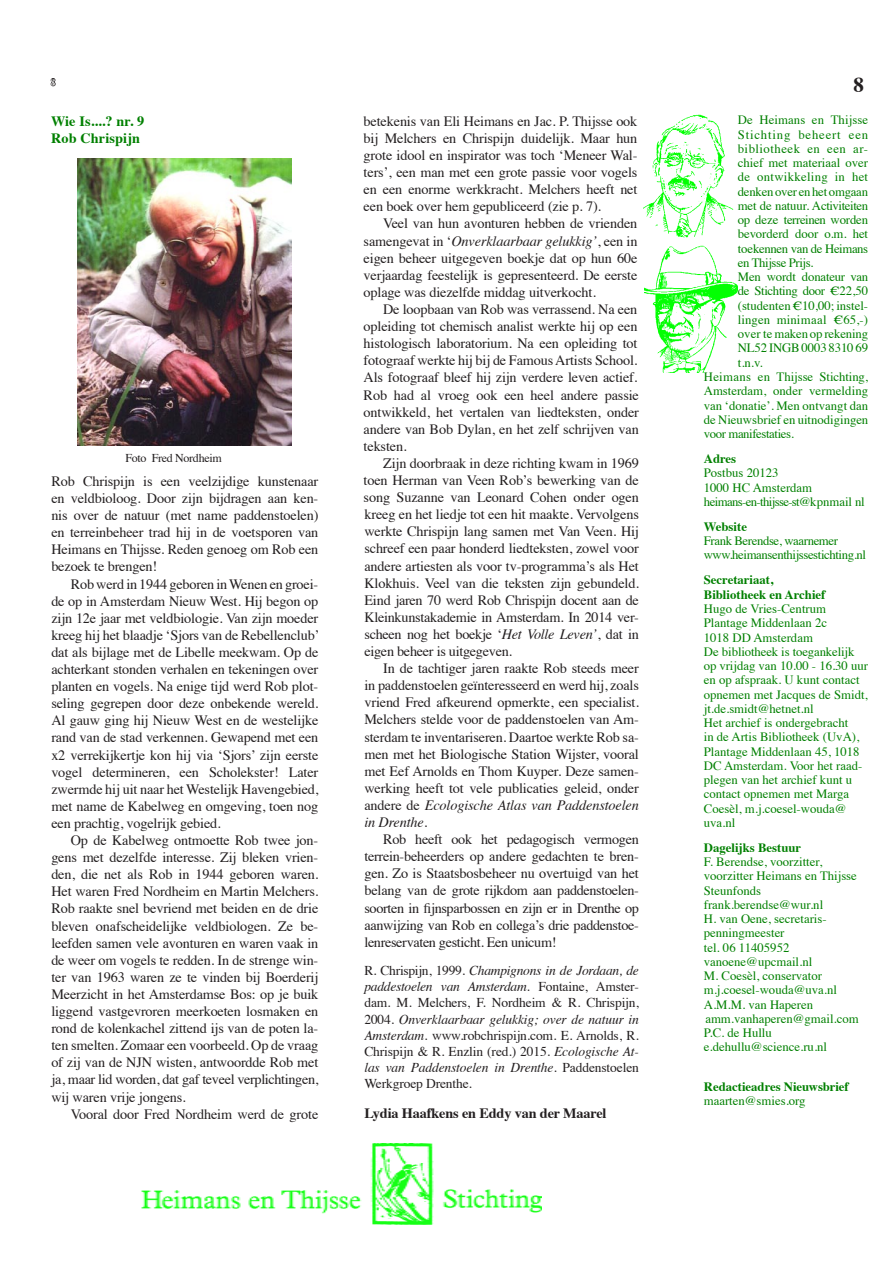
<style>
.page{position:relative;width:893px;height:1263px;background:#fff}
.page>*{position:absolute;margin:0;border:0;box-sizing:border-box;transform-origin:0 0}
.t1{font:700 21px "Times";color:#231f20}
.t2{font:14.25px/17.1px "Times";letter-spacing:-.01em;color:#231f20;text-align:justify}
.t3{font:700 14.25px "Times";letter-spacing:-.01em;color:#231f20}
.t4{font:700 14.25px/17.1px "Times";letter-spacing:.01em;color:#008000}
.t5{font:13.5px/16.2px "Times";letter-spacing:-.01em;color:#231f20;text-align:justify}
.t6{font:12.75px/14.2px "Times";color:#008000}
.t7{font:12.75px/14.2px "Times";letter-spacing:-.03em;color:#008000}
.t8{font:700 12.75px/14.2px "Times";color:#008000}
.t9{font:12.75px "Times";letter-spacing:-.02em;color:#008000}
.t10{font:12.75px "Times";letter-spacing:-.025em;color:#008000}
.t11{font:12.75px "Times";letter-spacing:.065em;color:#008000}
.t12{font:12.75px "Times";letter-spacing:.04em;color:#008000}
.t13{font:12.75px "Times";letter-spacing:.025em;color:#008000}
.t14{font:12px "Times";letter-spacing:-.025em;color:#231f20}
.t15{font:10.5px "Times";color:#fff}
.s1{font-style:italic}
</style>
<div class="page">
<svg style="left:50px;top:78px;width:6px;height:9px"></svg>
<img style="left:643px;top:115px;width:91px;height:123px">
<img style="left:644px;top:246px;width:94px;height:126px">
<img style="left:141px;top:1143px;width:400px;height:82px">
<img style="left:78px;top:158px;width:214px;height:287px">
<p class="t15" style="left:51px;top:72px;width:7px">8</p>
<p class="t4" style="left:51px;top:111px;width:95px">Wie Is....? nr. 9<br>Rob Chrispijn</p>
<p class="t14" style="left:126px;top:447px;width:98px">Foto Fred Nordheim</p>
<p class="t2" style="left:51px;top:471px;width:269px">Rob Chrispijn is een veelzijdige kunstenaar en veldbioloog. Door zijn bijdragen aan ken&shy;nis over de natuur (met name paddenstoelen) en terreinbeheer trad hij in de voetsporen van Heimans en Thijsse. Reden genoeg om Rob een bezoek te brengen!</p>
<p class="t2" style="left:51px;top:574px;width:270px;text-indent:19px">Rob werd in 1944 geboren in Wenen en groei&shy;de op in Amsterdam Nieuw West. Hij begon op zijn 12e jaar met veldbiologie. Van zijn moeder kreeg hij het blaadje ‘Sjors van de Rebellenclub’ dat als bijlage met de Libelle meekwam. Op de achterkant stonden verhalen en tekeningen over planten en vogels. Na enige tijd werd Rob plot&shy;seling gegrepen door deze onbekende wereld.<br>Al gauw ging hij Nieuw West en de westelijke rand van de stad verkennen. Gewapend met een x2 verrekijkertje kon hij via ‘Sjors’ zijn eerste vogel determineren, een Scholekster! Later zwermde hij uit naar het Westelijk Havengebied, met name de Kabelweg en omgeving, toen nog een prachtig, vogelrijk gebied.</p>
<p class="t2" style="left:51px;top:830px;width:269px;text-indent:19px">Op de Kabelweg ontmoette Rob twee jon&shy;gens met dezelfde interesse. Zij bleken vrien&shy;den, die net als Rob in 1944 geboren waren.<br>Het waren Fred Nordheim en Martin Melchers.<br>Rob raakte snel bevriend met beiden en de drie bleven onafscheidelijke veldbiologen. Ze be&shy;leefden samen vele avonturen en waren vaak in de weer om vogels te redden. In de strenge win&shy;ter van 1963 waren ze te vinden bij Boerderij Meerzicht in het Amsterdamse Bos: op je buik liggend vastgevroren meerkoeten losmaken en rond de kolenkachel zittend ijs van de poten la&shy;ten smelten. Zomaar een voorbeeld. Op de vraag of zij van de NJN wisten, antwoordde Rob met ja, maar lid worden, dat gaf teveel verplichtingen, wij waren vrije jongens.</p>
<p class="t2" style="left:71px;top:1104px;width:249px">Vooral door Fred Nordheim werd de grote</p>
<p class="t2" style="left:364px;top:111px;width:275px">betekenis van Eli Heimans en Jac. P. Thijsse ook bij Melchers en Chrispijn duidelijk. Maar hun grote idool en inspirator was toch ‘Meneer Wal&shy;ters’, een man met een grote passie voor vogels en een enorme werkkracht. Melchers heeft net een boek over hem gepubliceerd (zie p. 7).</p>
<p class="t2" style="left:364px;top:214px;width:275px;text-indent:19px">Veel van hun avonturen hebben de vrienden samengevat in ‘<span class="s1">Onverklaarbaar gelukkig’</span>, een in eigen beheer uitgegeven boekje dat op hun 60e verjaardag feestelijk is gepresenteerd. De eerste oplage was diezelfde middag uitverkocht.</p>
<p class="t2" style="left:364px;top:299px;width:277px;text-indent:19px">De loopbaan van Rob was verrassend. Na een opleiding tot chemisch analist werkte hij op een histologisch laboratorium. Na een opleiding tot fotograaf werkte hij bij de Famous Artists School.<br>Als fotograaf bleef hij zijn verdere leven actief.<br>Rob had al vroeg ook een heel andere passie ontwikkeld, het vertalen van liedteksten, onder andere van Bob Dylan, en het zelf schrijven van teksten.</p>
<p class="t2" style="left:364px;top:453px;width:277px;text-indent:19px">Zijn doorbraak in deze richting kwam in 1969 toen Herman van Veen Rob’s bewerking van de song Suzanne van Leonard Cohen onder ogen kreeg en het liedje tot een hit maakte. Vervolgens werkte Chrispijn lang samen met Van Veen. Hij schreef een paar honderd liedteksten, zowel voor andere artiesten als voor tv-programma’s als Het Klokhuis. Veel van die teksten zijn gebundeld.<br>Eind jaren 70 werd Rob Chrispijn docent aan de Kleinkunstakademie in Amsterdam. In 2014 ver&shy;scheen nog het boekje ‘<span class="s1">Het Volle Leven’</span>, dat in eigen beheer is uitgegeven.</p>
<p class="t2" style="left:364px;top:659px;width:276px;text-indent:19px">In de tachtiger jaren raakte Rob steeds meer in paddenstoelen geïnteresseerd en werd hij, zoals vriend Fred afkeurend opmerkte, een specialist.<br>Melchers stelde voor de paddenstoelen van Am&shy;sterdam te inventariseren. Daartoe werkte Rob sa&shy;men met het Biologische Station Wijster, vooral met Eef Arnolds en Thom Kuyper. Deze samen&shy;werking heeft tot vele publicaties geleid, onder andere de <span class="s1">Ecologische Atlas van Paddenstoelen in Drenthe</span>.</p>
<p class="t2" style="left:364px;top:830px;width:276px;text-indent:19px">Rob heeft ook het pedagogisch vermogen terrein-beheerders op andere gedachten te bren&shy;gen. Zo is Staatsbosbeheer nu overtuigd van het belang van de grote rijkdom aan paddenstoelen&shy;soorten in fijnsparbossen en zijn er in Drenthe op aanwijzing van Rob en collega’s drie paddenstoe&shy;lenreservaten gesticht. Een unicum!</p>
<p class="t5" style="left:364px;top:961px;width:276px">R. Chrispijn, 1999. <span class="s1">Champignons in de Jordaan, de paddestoelen van Amsterdam</span>. Fontaine, Amster&shy;dam. M. Melchers, F. Nordheim &amp; R. Chrispijn, 2004. <span class="s1">Onverklaarbaar gelukkig; over de natuur in Amsterdam</span>. www.robchrispijn.com. E. Arnolds, R.<br>Chrispijn &amp; R. Enzlin (red.) 2015. <span class="s1">Ecologische At&shy;las van Paddenstoelen in Drenthe</span>. Paddenstoelen Werkgroep Drenthe.</p>
<p class="t3" style="left:364px;top:1100px;width:244px">Lydia Haafkens en Eddy van der Maarel</p>
<h1 class="t1" style="left:854px;top:64px;width:12px">8</h1>
<p class="t6" style="left:738px;top:112px;width:132px">De Heimans en Thijsse</p>
<p class="t11" style="left:738px;top:122px;width:132px">Stichting beheert een</p>
<p class="t12" style="left:738px;top:137px;width:132px">bibliotheek en een ar-</p>
<p class="t6" style="left:738px;top:155px;width:132px">chief met materiaal over</p>
<p class="t13" style="left:738px;top:165px;width:132px">de ontwikkeling in het</p>
<p class="t9" style="left:738px;top:179px;width:132px">denken over en het omgaan</p>
<p class="t7" style="left:738px;top:197px;width:132px">met de natuur. Activiteiten</p>
<p class="t9" style="left:738px;top:208px;width:132px">op deze terreinen worden</p>
<p class="t6" style="left:738px;top:226px;width:132px">bevorderd door o.m. het</p>
<p class="t7" style="left:738px;top:240px;width:132px">toekennen van de Heimans</p>
<p class="t7" style="left:738px;top:254px;width:77px">en Thijsse Prijs.</p>
<p class="t6" style="left:738px;top:269px;width:132px">Men wordt donateur van</p>
<p class="t10" style="left:738px;top:279px;width:132px">de Stichting door €22,50</p>
<p class="t6" style="left:738px;top:297px;width:131px">(studenten €10,00; instel-</p>
<p class="t6" style="left:738px;top:311px;width:132px">lingen minimaal €65,-)</p>
<p class="t6" style="left:738px;top:326px;width:132px">over te maken op rekening</p>
<p class="t6" style="left:738px;top:340px;width:132px">NL52 INGB 0003 8310 69</p>
<p class="t6" style="left:738px;top:354px;width:27px">t.n.v.</p>
<p class="t6" style="left:704px;top:368px;width:166px">Heimans en Thijsse Stichting,</p>
<p class="t6" style="left:704px;top:383px;width:166px">Amsterdam, onder vermelding</p>
<p class="t6" style="left:704px;top:397px;width:166px">van ‘donatie’. Men ontvangt dan</p>
<p class="t6" style="left:704px;top:411px;width:166px">de Nieuwsbrief en uitnodigingen</p>
<p class="t7" style="left:704px;top:425px;width:92px">voor manifestaties.</p>
<p class="t8" style="left:704px;top:450px;width:34px">Adres</p>
<p class="t6" style="left:704px;top:465px;width:162px">Postbus 20123<br>1000 HC Amsterdam heimans-en-thijsse-st@kpnmail nl</p>
<p class="t8" style="left:704px;top:518px;width:45px">Website</p>
<p class="t7" style="left:704px;top:533px;width:164px">Frank Berendse, waarnemer www.heimansenthijssestichting.nl</p>
<p class="t8" style="left:704px;top:572px;width:123px">Secretariaat,<br>Bibliotheek en Archief</p>
<p class="t6" style="left:704px;top:600px;width:166px">Hugo de Vries-Centrum<br>Plantage Middenlaan 2c<br>1018 DD Amsterdam<br>De bibliotheek is toegankelijk op vrijdag van 10.00 - 16.30 uur en op afspraak. U kunt contact opnemen met Jacques de Smidt, jt.de.smidt@hetnet.nl<br>Het archief is ondergebracht<br>in de Artis Bibliotheek (UvA),<br>Plantage Middenlaan 45, 1018<br>DC Amsterdam. Voor het raad&shy;plegen van het archief kunt u contact opnemen met Marga<br>Coesèl, m.j.coesel-wouda@ uva.nl</p>
<p class="t8" style="left:704px;top:839px;width:99px">Dagelijks Bestuur</p>
<p class="t6" style="left:704px;top:854px;width:156px">F. Berendse, voorzitter, voorzitter Heimans en Thijsse<br>Steunfonds frank.berendse@wur.nl<br>H. van Oene, secretaris&shy;penningmeester<br>tel. 06 11405952 vanoene@upcmail.nl<br>M. Coesèl, conservator m.j.coesel-wouda@uva.nl<br>A.M.M. van Haperen amm.vanhaperen@gmail.com<br>P.C. de Hullu e.dehullu@science.ru.nl</p>
<p class="t8" style="left:704px;top:1078px;width:146px">Redactieadres Nieuwsbrief</p>
<p class="t6" style="left:704px;top:1092px;width:103px">maarten@smies.org</p>
</div>
